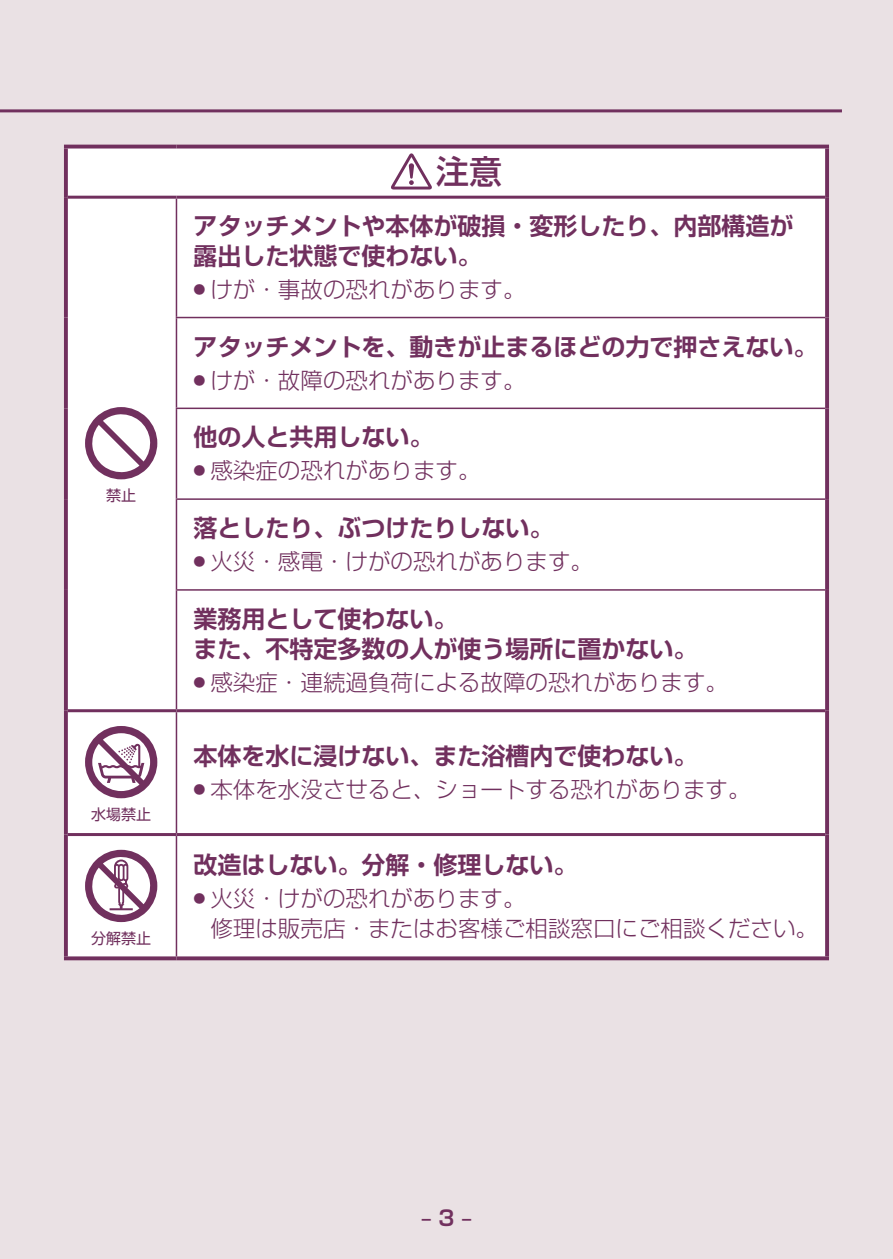
<style>
.page{position:relative;width:893px;height:1259px;background:#eae1e4}
.page>*{position:absolute;margin:0;border:0;box-sizing:border-box;transform-origin:0 0}
.t1{font:500 33px "Shin Go Pro";color:#71305e}
.t2{font:700 24px/30px "Shin Go Pro De";color:#71305e}
.t3{font:300 22.5px/30px "Shin Go Pro";color:#71305e}
.t4{font:700 21px "Shin Go Pro De";color:#71305e}
.t5{font:15px "Shin Go Pro";color:#71305e}
</style>
<div class="page">
<hr style="left:0;top:109px;width:842px;height:3px;background:#71305e">
<div style="left:68px;top:148px;width:757px;height:808px;background:#fff"></div>
<hr style="left:68px;top:196px;width:108px;height:3px;background:#71305e">
<hr style="left:176px;top:196px;width:649px;height:3px;background:#71305e">
<hr style="left:176px;top:199px;width:1px;height:118px;background:#71305e">
<hr style="left:176px;top:318px;width:1px;height:89px;background:#71305e">
<hr style="left:176px;top:409px;width:1px;height:89px;background:#71305e">
<hr style="left:176px;top:500px;width:1px;height:89px;background:#71305e">
<hr style="left:176px;top:590px;width:1px;height:119px;background:#71305e">
<hr style="left:176px;top:712px;width:1px;height:121px;background:#71305e">
<hr style="left:176px;top:836px;width:1px;height:120px;background:#71305e">
<hr style="left:64px;top:145px;width:112px;height:3px;background:#71305e">
<svg style="left:64px;top:148px;width:4px;height:49px"></svg>
<hr style="left:176px;top:145px;width:653px;height:3px;background:#71305e">
<svg style="left:825px;top:148px;width:4px;height:49px"></svg>
<svg style="left:64px;top:197px;width:4px;height:120px"></svg>
<svg style="left:64px;top:317px;width:4px;height:91px"></svg>
<svg style="left:64px;top:408px;width:4px;height:91px"></svg>
<svg style="left:64px;top:499px;width:4px;height:91px"></svg>
<svg style="left:64px;top:590px;width:4px;height:121px"></svg>
<svg style="left:64px;top:711px;width:4px;height:123px"></svg>
<svg style="left:64px;top:834px;width:4px;height:122px"></svg>
<svg style="left:825px;top:197px;width:4px;height:120px"></svg>
<svg style="left:825px;top:317px;width:4px;height:91px"></svg>
<svg style="left:825px;top:408px;width:4px;height:91px"></svg>
<svg style="left:825px;top:499px;width:4px;height:91px"></svg>
<svg style="left:825px;top:590px;width:4px;height:121px"></svg>
<svg style="left:825px;top:711px;width:4px;height:123px"></svg>
<svg style="left:825px;top:834px;width:4px;height:122px"></svg>
<hr style="left:68px;top:709px;width:108px;height:3px;background:#71305e">
<hr style="left:176px;top:709px;width:649px;height:3px;background:#71305e">
<hr style="left:68px;top:833px;width:108px;height:3px;background:#71305e">
<hr style="left:176px;top:833px;width:649px;height:3px;background:#71305e">
<svg style="left:64px;top:956px;width:112px;height:4px"></svg>
<svg style="left:176px;top:956px;width:653px;height:4px;fill:#71305e"></svg>
<hr style="left:176px;top:317px;width:649px;height:1px;background:#71305e">
<hr style="left:176px;top:407px;width:649px;height:2px;background:#71305e">
<hr style="left:176px;top:498px;width:649px;height:2px;background:#71305e">
<hr style="left:176px;top:589px;width:649px;height:1px;background:#71305e">
<svg style="left:391px;top:153px;width:41px;height:36px"></svg>
<svg style="left:85px;top:407px;width:72px;height:72px"></svg>
<svg style="left:85px;top:726px;width:72px;height:72px"></svg>
<svg style="left:85px;top:850px;width:72px;height:72px"></svg>
<p class="t5" style="left:106px;top:483px;width:31px">禁止</p>
<p class="t5" style="left:91px;top:802px;width:61px">水場禁止</p>
<p class="t5" style="left:91px;top:925px;width:61px">分解禁止</p>
<h1 class="t1" style="left:436px;top:145px;width:67px">注意</h1>
<p class="t2" style="left:193px;top:208px;width:601px">アタッチメントや本体が破損・変形したり、内部構造が露出した状態で使わない。</p>
<p class="t3" style="left:193px;top:271px;width:334px"><sup>●</sup> けが・事故の恐れがあります。</p>
<p class="t2" style="left:193px;top:329px;width:625px">アタッチメントを、動きが止まるほどの力で押さえない。</p>
<p class="t3" style="left:193px;top:362px;width:334px"><sup>●</sup> けが・故障の恐れがあります。</p>
<p class="t2" style="left:193px;top:419px;width:241px">他の人と共用しない。</p>
<p class="t3" style="left:193px;top:453px;width:289px"><sup>●</sup> 感染症の恐れがあります。</p>
<p class="t2" style="left:193px;top:510px;width:361px">落としたり、ぶつけたりしない。</p>
<p class="t3" style="left:193px;top:544px;width:401px"><sup>●</sup> 火災・感電・けがの恐れがあります。</p>
<p class="t2" style="left:193px;top:601px;width:505px">業務用として使わない。<br>また、不特定多数の人が使う場所に置かない。</p>
<p class="t3" style="left:193px;top:665px;width:536px"><sup>●</sup> 感染症・連続過負荷による故障の恐れがあります。</p>
<p class="t2" style="left:193px;top:738px;width:505px">本体を水に浸けない、また浴槽内で使わない。</p>
<p class="t3" style="left:193px;top:772px;width:559px"><sup>●</sup> 本体を水没させると、ショートする恐れがあります。</p>
<p class="t2" style="left:193px;top:847px;width:385px">改造はしない。分解・修理しない。</p>
<p class="t3" style="left:210px;top:881px;width:609px;text-indent:-17px"><sup>●</sup> 火災・けがの恐れがあります。<br>修理は販売店・またはお客様ご相談窓口にご相談ください。</p>
<p class="t4" style="left:421px;top:1201px;width:52px">‒ 3 ‒</p>
</div>
